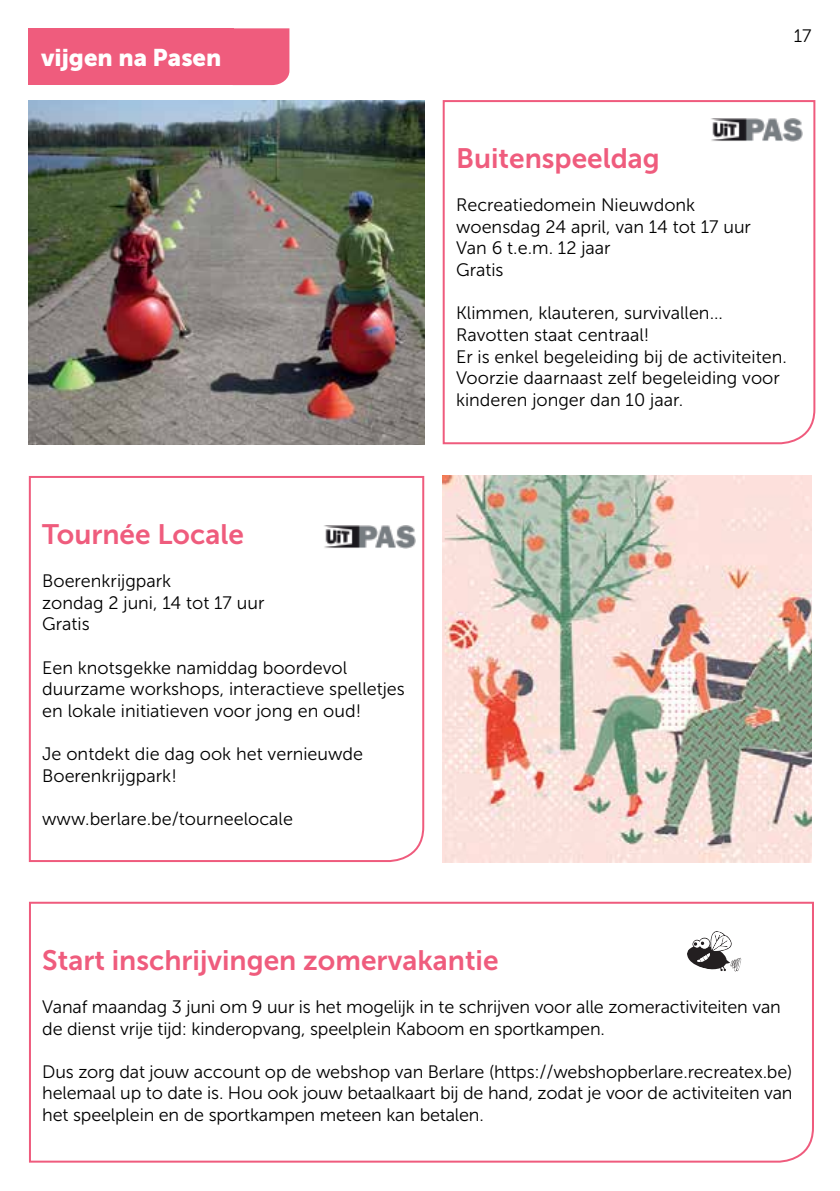
<style>
.page{position:relative;width:840px;height:1191px;background:#fff}
.page>*{position:absolute;margin:0;border:0;box-sizing:border-box;transform-origin:0 0}
.t1{font:28px "Museo Sans 700";color:#ef5c7d}
.t2{font:24px "Museo Sans 900";color:#fff}
.t3{font:18px/21.6px "Museo Sans 300";color:#000}
</style>
<div class="page">
<svg style="left:442px;top:100px;width:373px;height:345px"></svg>
<div style="left:28px;top:28px;width:206px;height:57px;background:#ef5c7d"></div>
<div style="left:234px;top:28px;width:55px;height:57px;background:#ef5c7d"></div>
<img style="left:28px;top:100px;width:396px;height:344px">
<svg style="left:28px;top:476px;width:397px;height:386px"></svg>
<img style="left:442px;top:476px;width:368px;height:386px">
<img style="left:324px;top:525px;width:91px;height:23px">
<svg style="left:29px;top:901px;width:785px;height:262px"></svg>
<img style="left:710px;top:118px;width:91px;height:23px">
<h2 class="t2" style="left:41px;top:44px;width:182px">vijgen na Pasen</h2>
<h1 class="t1" style="left:42px;top:518px;width:203px">Tournée Locale</h1>
<p class="t3" style="left:42px;top:570px;width:224px">Boerenkrijgpark<br>zondag 2 juni, 14 tot 17 uur<br>Gratis</p>
<p class="t3" style="left:42px;top:656px;width:364px">Een knotsgekke namiddag boordevol duurzame workshops, interactieve spelletjes en lokale initiatieven voor jong en oud!</p>
<p class="t3" style="left:42px;top:743px;width:322px">Je ontdekt die dag ook het vernieuwde<br>Boerenkrijgpark!</p>
<p class="t3" style="left:42px;top:808px;width:252px">www.berlare.be/tourneelocale</p>
<p class="t3" style="left:793px;top:25px;width:19px">17</p>
<h1 class="t1" style="left:456px;top:143px;width:205px">Buitenspeeldag</h1>
<p class="t3" style="left:456px;top:194px;width:296px">Recreatiedomein Nieuwdonk woensdag 24 april, van 14 tot 17 uur<br>Van 6 t.e.m. 12 jaar<br>Gratis</p>
<p class="t3" style="left:456px;top:302px;width:332px">Klimmen, klauteren, survivallen...<br>Ravotten staat centraal!<br>Er is enkel begeleiding bij de activiteiten.<br>Voorzie daarnaast zelf begeleiding voor kinderen jonger dan 10 jaar.</p>
<h1 class="t1" style="left:42px;top:944px;width:457px">Start inschrijvingen zomervakantie</h1>
<p class="t3" style="left:42px;top:996px;width:739px">Vanaf maandag 3 juni om 9 uur is het mogelijk in te schrijven voor alle zomeractiviteiten van de dienst vrije tijd: kinderopvang, speelplein Kaboom en sportkampen.</p>
<p class="t3" style="left:42px;top:1060px;width:751px;text-align:justify">Dus zorg dat jouw account op de webshop van Berlare (https://webshopberlare.recreatex.be) helemaal up to date is. Hou ook jouw betaalkaart bij de hand, zodat je voor de activiteiten van het speelplein en de sportkampen meteen kan betalen.</p>
</div>
